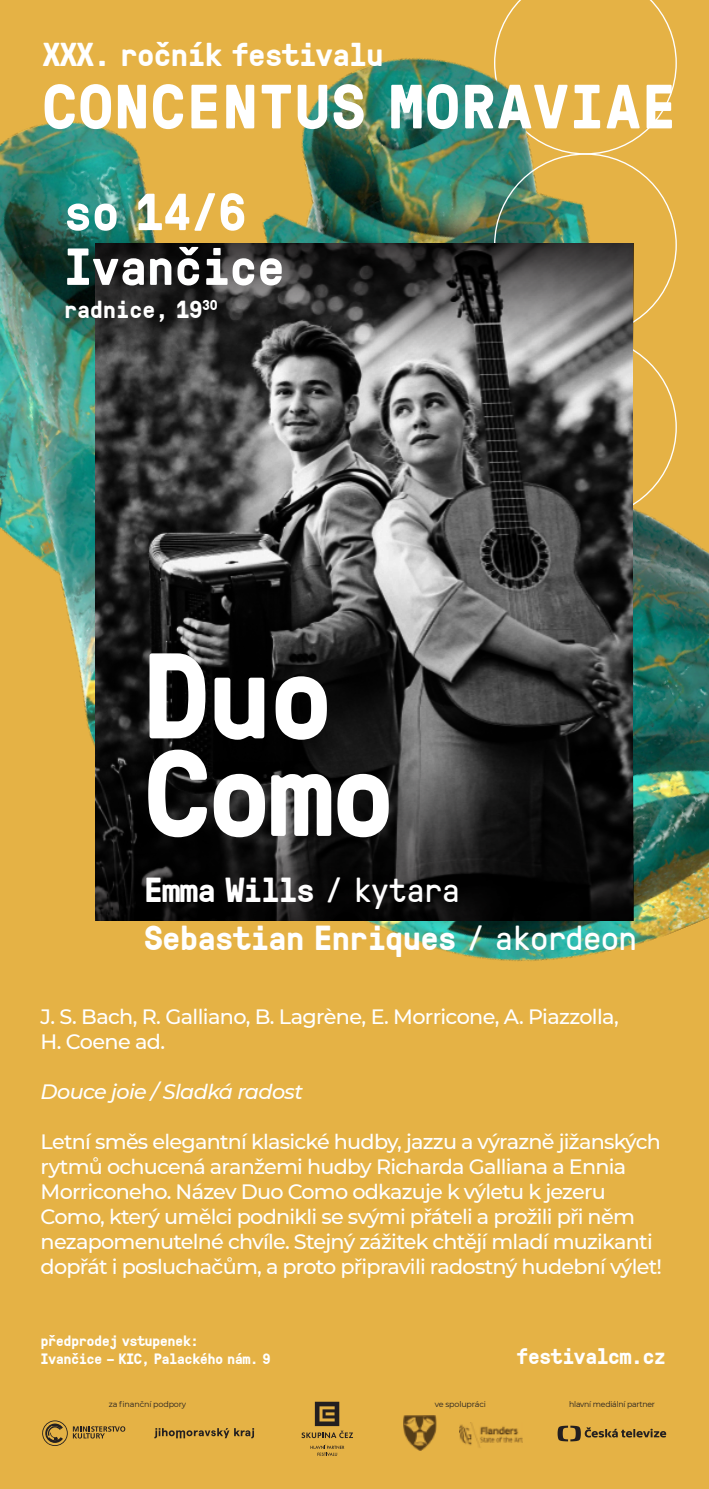
<style>
.page{position:relative;width:709px;height:1489px;background:#fff}
.page>*{position:absolute;margin:0;border:0;box-sizing:border-box;transform-origin:0 0}
.t1{font:700 121.25px "GT Pressura Mono";letter-spacing:-.04em;color:#fff}
.t2{font:700 62.25px "GT Pressura Mono";letter-spacing:.03em;color:#fff}
.t3{font:700 52px "GT Pressura Mono";letter-spacing:-.02em;color:#fff}
.t4{font:700 34.75px "GT Pressura Mono";letter-spacing:-.04em;color:#fff}
.t5{font:700 33px "GT Pressura Mono";letter-spacing:-.04em;color:#fff}
.t6{font:700 24.75px "GT Pressura Mono";letter-spacing:-.02em;color:#fff}
.t7{font:700 22.5px "GT Pressura Mono";letter-spacing:-.04em;color:#fff}
.t8{font:500 20.75px "Montserrat";letter-spacing:-.035em;color:#fff}
.t9{font:italic 500 20.75px "Montserrat";letter-spacing:-.03em;color:#fff}
.t10{font:700 15px "GT Pressura Mono";letter-spacing:-.04em;color:#fff}
.t11{font:700 14.25px "GT Pressura Mono";color:#fff}
.t12{font:8px "Montserrat";letter-spacing:-.02em;color:#231f20}
.s1{font-weight:400}
</style>
<div class="page">
<img style="left:0;top:0;width:709px;height:1488px">
<img style="left:95px;top:351px;width:538px;height:409px">
<img style="left:95px;top:760px;width:538px;height:160px">
<img style="left:95px;top:243px;width:538px;height:108px">
<svg style="left:301px;top:1401px;width:52px;height:36px;background:#ac863a"></svg>
<svg style="left:310px;top:1444px;width:34px;height:11px"></svg>
<img style="left:404px;top:1415px;width:32px;height:35px">
<svg style="left:558px;top:1425px;width:108px;height:16px;background:#ac873a"></svg>
<img style="left:460px;top:1422px;width:62px;height:26px">
<svg style="left:154px;top:1427px;width:100px;height:11px"></svg>
<svg style="left:42px;top:1420px;width:83px;height:25px;background:#be943d"></svg>
<p class="t5" style="left:43px;top:40px;width:343px">XXX. ročník festivalu</p>
<p class="t2" style="left:43px;top:79px;width:635px">CONCENTUS MORAVIAE</p>
<p class="t3" style="left:64px;top:188px;width:184px">so 14/6</p>
<p class="t3" style="left:64px;top:243px;width:223px">Ivančice</p>
<p class="t6" style="left:64px;top:298px;width:140px">radnice, 19</p>
<p class="t11" style="left:202px;top:298px;width:17px">30</p>
<p class="t1" style="left:144px;top:641px;width:192px">Duo</p>
<p class="t1" style="left:144px;top:739px;width:254px">Como</p>
<p class="t4" style="left:144px;top:874px;width:318px">Emma Wills <span class="s1">/ kytara</span></p>
<p class="t4" style="left:144px;top:922px;width:494px">Sebastian Enriques <span class="s1">/ akordeon</span></p>
<p class="t8" style="left:41px;top:1003px;width:580px">J. S. Bach, R. Galliano, B. Lagrène, E. Morricone, A. Piazzolla,</p>
<p class="t8" style="left:41px;top:1028px;width:126px">H. Coene ad.</p>
<p class="t9" style="left:41px;top:1078px;width:264px">Douce joie / Sladká radost</p>
<p class="t8" style="left:41px;top:1128px;width:622px">Letní směs elegantní klasické hudby, jazzu a výrazně jižanských</p>
<p class="t8" style="left:41px;top:1153px;width:587px">rytmů ochucená aranžemi hudby Richarda Galliana a Ennia</p>
<p class="t8" style="left:41px;top:1178px;width:567px">Morriconeho. Název Duo Como odkazuje k výletu k jezeru</p>
<p class="t8" style="left:41px;top:1203px;width:596px">Como, který umělci podnikli se svými přáteli a prožili při něm</p>
<p class="t8" style="left:41px;top:1228px;width:614px">nezapomenutelné chvíle. Stejný zážitek chtějí mladí muzikanti</p>
<p class="t8" style="left:41px;top:1253px;width:623px">dopřát i posluchačům, a proto připravili radostný hudební výlet!</p>
<p class="t10" style="left:41px;top:1334px;width:160px">předprodej vstupenek:</p>
<p class="t10" style="left:41px;top:1351px;width:232px">Ivančice – KIC, Palackého nám. 9</p>
<p class="t7" style="left:516px;top:1345px;width:151px">festivalcm.cz</p>
<p class="t12" style="left:109px;top:1398px;width:79px">za finanční podpory</p>
<p class="t12" style="left:435px;top:1398px;width:53px">ve spolupráci</p>
<p class="t12" style="left:569px;top:1398px;width:87px">hlavní mediální partner</p>
</div>
